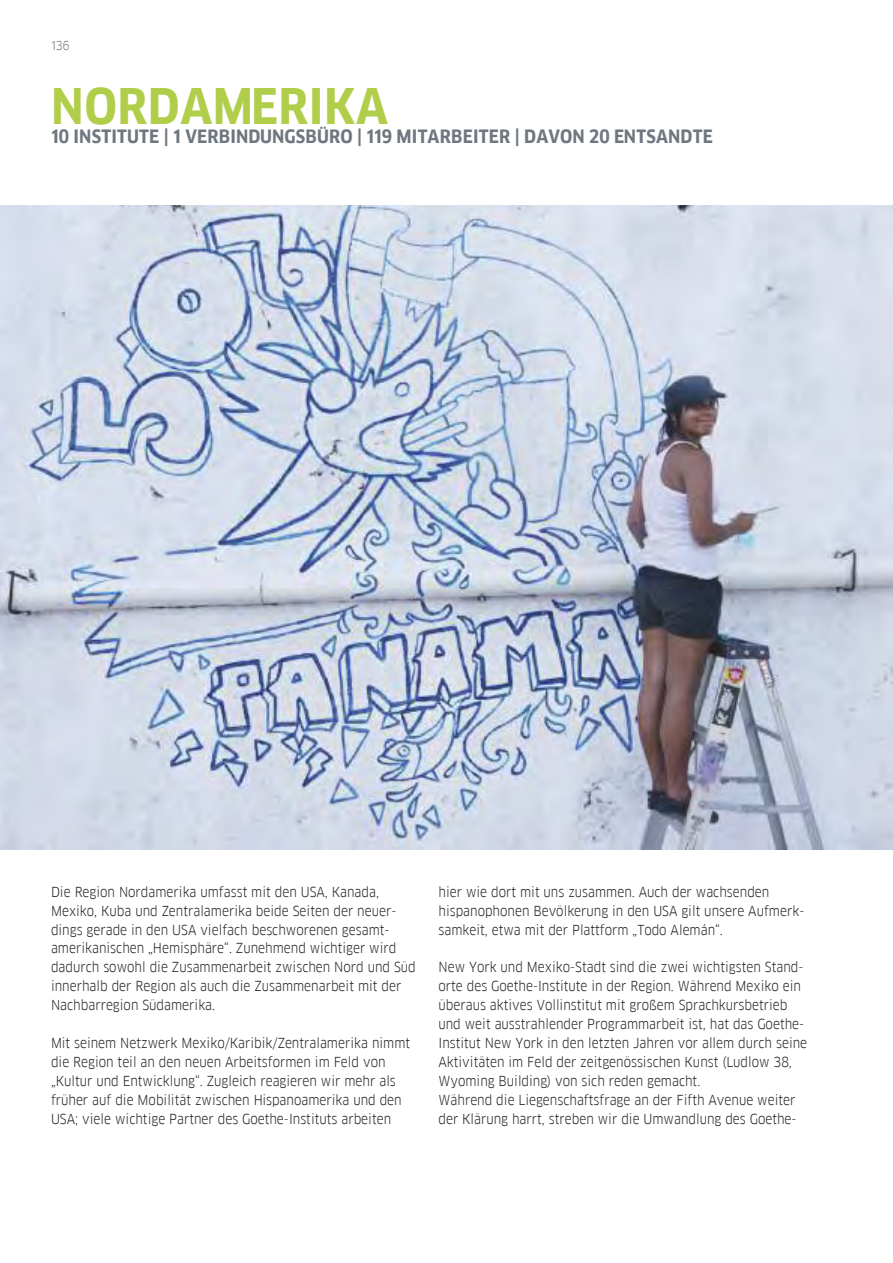
<style>
.page{position:relative;width:893px;height:1263px;background:#fff}
.page>*{position:absolute;margin:0;border:0;box-sizing:border-box;transform-origin:0 0}
.t1{font:700 48px "Goethe FF Clan";letter-spacing:.01em;color:#b1ce4a}
.t2{font:700 18px "Goethe FF Clan";letter-spacing:.01em;color:#6e7780}
.t3{font:13.5px/18.9px "Goethe FF Clan";color:#272627}
.t4{font:12px "Goethe FF Clan";color:#6e7780}
</style>
<div class="page">
<img style="left:0;top:205px;width:893px;height:645px">
<p class="t4" style="left:51px;top:38px;width:20px">136</p>
<h1 class="t1" style="left:51px;top:77px;width:338px">NORDAMERIKA</h1>
<h2 class="t2" style="left:51px;top:126px;width:663px">10 INSTITUTE | 1 VERBINDUNGSBÜRO | 119 MITARBEITER | DAVON 20 ENTSANDTE</h2>
<p class="t3" style="left:51px;top:882px;width:366px">Die Region Nordamerika umfasst mit den USA, Kanada, Mexiko, Kuba und Zentralamerika beide Seiten der neuer&shy;dings gerade in den USA vielfach beschworenen gesamt - amerikanischen „Hemisphäre“. Zunehmend wichtiger wird dadurch sowohl die Zusammenarbeit zwischen Nord und Süd innerhalb der Region als auch die Zusammenarbeit mit der Nachbar region Südamerika.</p>
<p class="t3" style="left:51px;top:1034px;width:361px">Mit seinem Netzwerk Mexiko/Karibik/Zentralamerika nimmt die Region teil an den neuen Arbeitsformen im Feld von „Kultur und Entwicklung“. Zugleich reagieren wir mehr als früher auf die Mobilität zwischen Hispanoamerika und den USA; viele wichtige Partner des Goethe-Instituts arbeiten</p>
<p class="t3" style="left:438px;top:882px;width:367px">hier wie dort mit uns zusammen. Auch der wachsenden hispanophonen Bevölkerung in den USA gilt unsere Aufmerk&shy;samkeit, etwa mit der Plattform „Todo Alemán“.</p>
<p class="t3" style="left:438px;top:958px;width:370px">New York und Mexiko-Stadt sind die zwei wichtigsten Stand&shy;orte des Goethe-Institute in der Region. Während Mexiko ein überaus aktives Vollinstitut mit großem Sprachkursbetrieb und weit ausstrahlender Programmarbeit ist, hat das Goethe-Institut New York in den letzten Jahren vor allem durch seine Aktivitäten im Feld der zeitgenössischen Kunst (Ludlow 38, Wyoming Building) von sich reden gemacht.<br>Während die Liegenschaftsfrage an der Fifth Avenue weiter der Klärung harrt, streben wir die Umwandlung des Goethe-</p>
</div>
